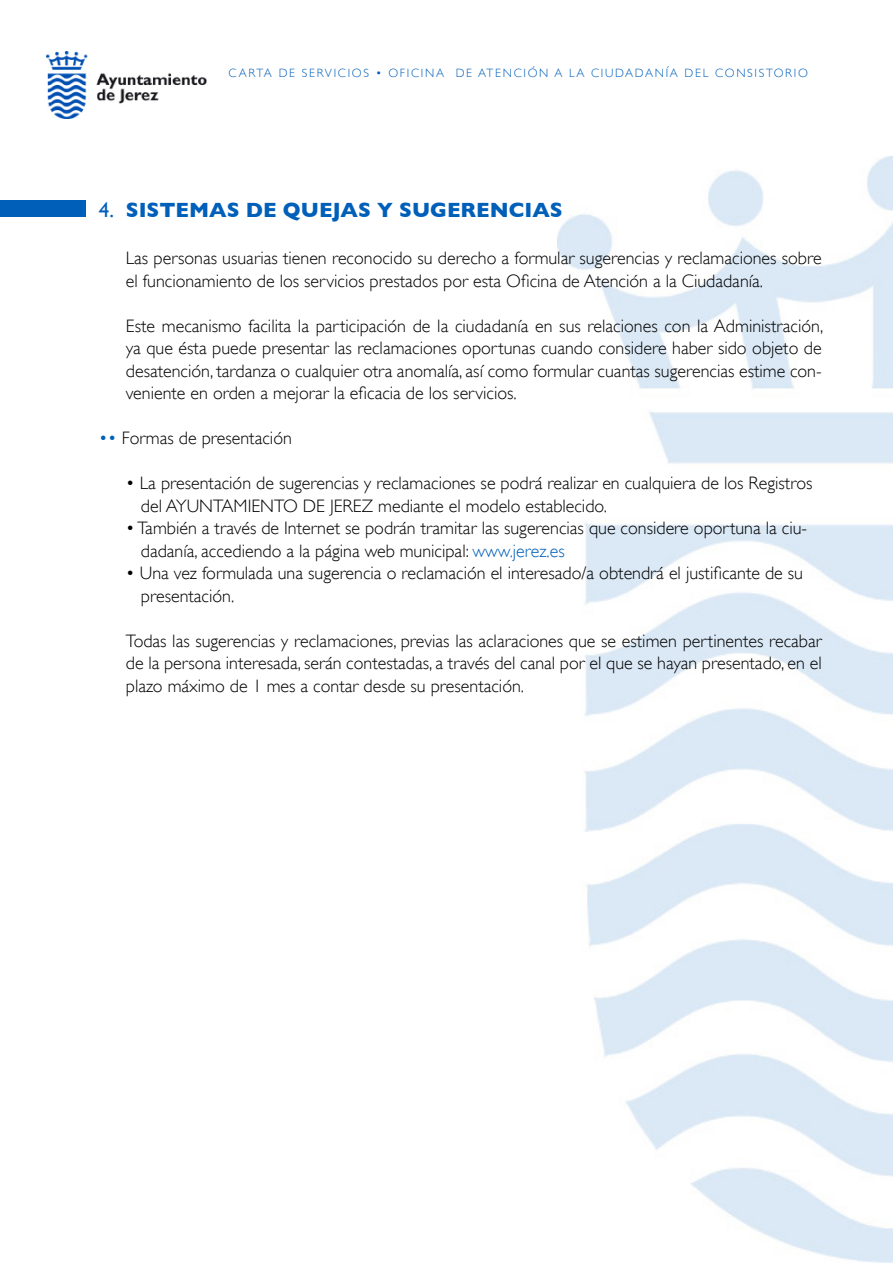
<style>
.page{position:relative;width:893px;height:1263px;background:#fff}
.page>*{position:absolute;margin:0;border:0;box-sizing:border-box;transform-origin:0 0}
.Heading_2{font:700 21px "Gill Sans";color:#005fb9}
.Heading_2-2{font:300 18px/22.5px "Gill Sans";color:#000}
.t1{font:300 12px "Gill Sans";letter-spacing:.14em;color:#005fb9}
.s1{font-weight:400}
.s2{color:#005fb9}
</style>
<div class="page">
<img style="left:558px;top:156px;width:335px;height:1107px">
<img style="left:47px;top:51px;width:159px;height:68px">
<div style="left:0;top:200px;width:85px;height:16px;background:#005fb9"></div>
<p class="t1" style="left:228px;top:66px;width:581px">CARTA DE SERVICIOS • OFICINA DE ATENCIÓN A LA CIUDADANÍA DEL CONSISTORIO</p>
<p class="Heading_2" style="left:99px;top:197px;width:465px"><span class="s1">4.</span> SISTEMAS DE QUEJAS Y SUGERENCIAS</p>
<p class="Heading_2-2" style="left:126px;top:247px;width:697px">Las personas usuarias tienen reconocido su derecho a formular sugerencias y reclamaciones sobre el funcionamiento de los servicios prestados por esta Oficina de Atención a la Ciudadanía.</p>
<p class="Heading_2-2" style="left:126px;top:315px;width:699px;text-align:justify">Este mecanismo facilita la participación de la ciudadanía en sus relaciones con la Administración, ya que ésta puede presentar las reclamaciones oportunas cuando considere haber sido objeto de desatención, tardanza o cualquier otra anomalía, así como formular cuantas sugerencias estime con&shy;veniente en orden a mejorar la eficacia de los servicios.</p>
<p class="Heading_2-2" style="left:99px;top:427px;width:195px"><span class="s2">••</span> Formas de presentación</p>
<p class="Heading_2-2" style="left:141px;top:472px;width:673px;text-indent:-15px">• La presentación de sugerencias y reclamaciones se podrá realizar en cualquiera de los Registros del AYUNTAMIENTO DE JEREZ mediante el modelo establecido.</p>
<p class="Heading_2-2" style="left:126px;top:517px;width:683px">• También a través de Internet se podrán tramitar las sugerencias que considere oportuna la ciu-</p>
<p class="Heading_2-2" style="left:141px;top:540px;width:425px">dadanía, accediendo a la página web municipal: <span class="s2">www.jerez.es</span></p>
<p class="Heading_2-2" style="left:141px;top:562px;width:664px;text-indent:-15px">• Una vez formulada una sugerencia o reclamación el interesado/a obtendrá el justificante de su presentación.</p>
<p class="Heading_2-2" style="left:126px;top:630px;width:697px;text-align:justify">Todas las sugerencias y reclamaciones, previas las aclaraciones que se estimen pertinentes recabar de la persona interesada, serán contestadas, a través del canal por el que se hayan presentado, en el plazo máximo de 1 mes a contar desde su presentación.</p>
</div>
